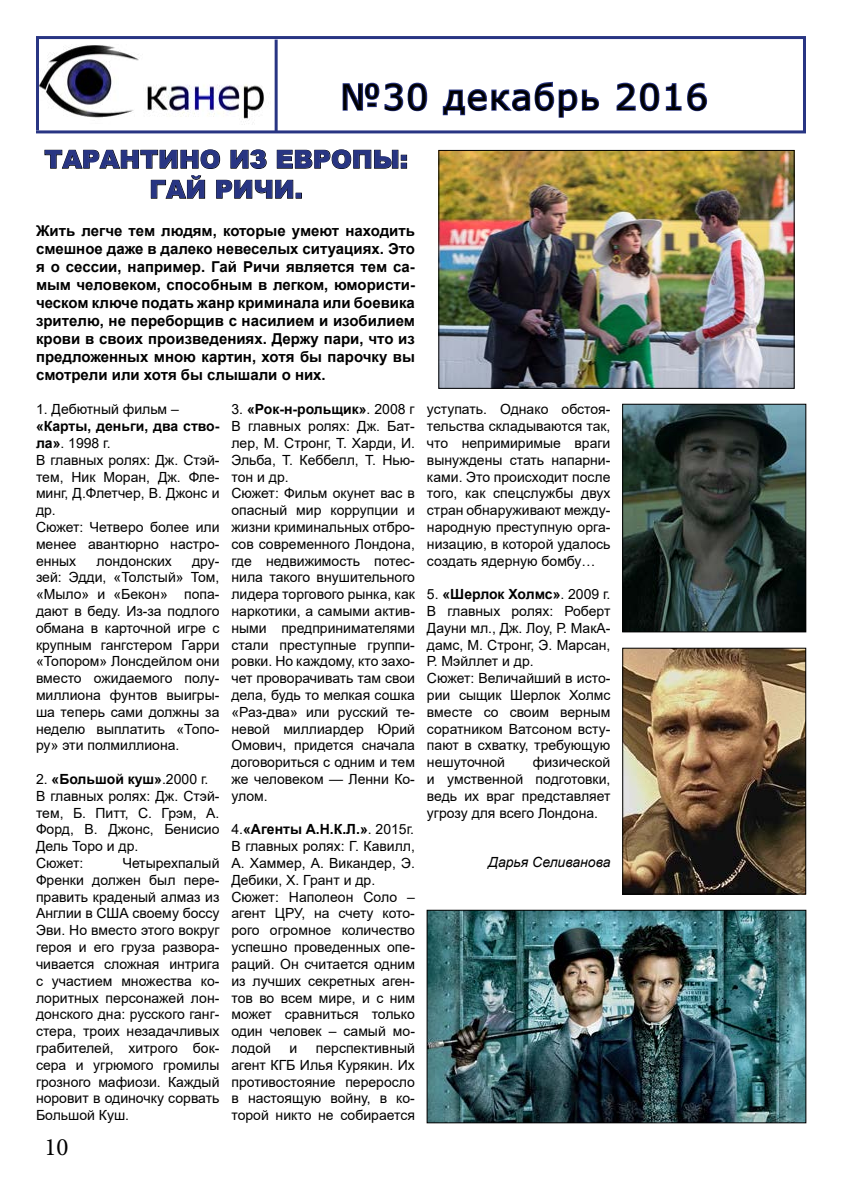
<style>
.page{position:relative;width:842px;height:1191px;background:#fff}
.page>*{position:absolute;margin:0;border:0;box-sizing:border-box;transform-origin:0 0}
.t1{font:35px "MS Reference Sans Serif";letter-spacing:.04em;color:#000}
.t2{font:900 25px/30px "Arial";color:#283583;text-align:center}
.t3{font:25px "Minion Pro";color:#000}
.t4{font:700 15px/18px "Arial";color:#000;text-align:justify}
.t5{font:14px/16.8px "Arial";color:#000}
.t6{font:italic 14px "Arial";color:#000}
.s1{font-weight:700}
</style>
<div class="page">
<img style="left:39px;top:39px;width:236px;height:91px">
<hr style="left:36px;top:130px;width:770px;height:3px;background:#283583">
<hr style="left:36px;top:36px;width:770px;height:3px;background:#283583">
<hr style="left:803px;top:37px;width:3px;height:95px;background:#283583">
<hr style="left:36px;top:37px;width:3px;height:93px;background:#283583">
<svg style="left:342px;top:82px;width:86px;height:30px"></svg>
<svg style="left:442px;top:81px;width:158px;height:37px"></svg>
<svg style="left:616px;top:82px;width:92px;height:30px"></svg>
<hr style="left:275px;top:40px;width:3px;height:92px;background:#283583">
<svg style="left:44px;top:149px;width:177px;height:20px"></svg>
<svg style="left:230px;top:149px;width:37px;height:20px"></svg>
<svg style="left:276px;top:149px;width:132px;height:20px"></svg>
<svg style="left:150px;top:175px;width:56px;height:24px"></svg>
<svg style="left:216px;top:179px;width:86px;height:20px"></svg>
<img style="left:441px;top:152px;width:351px;height:234px">
<div style="left:439px;top:150px;width:355px;height:238px;border:1px solid #000"></div>
<img style="left:624px;top:406px;width:180px;height:224px">
<div style="left:622px;top:404px;width:184px;height:228px;border:1px solid #000"></div>
<img style="left:624px;top:650px;width:180px;height:242px">
<div style="left:622px;top:648px;width:184px;height:246px;border:1px solid #000"></div>
<img style="left:429px;top:912px;width:375px;height:209px">
<div style="left:427px;top:910px;width:379px;height:213px;border:1px solid #000"></div>
<h1 class="t1" style="left:340px;top:74px;width:369px">№30 декабрь 2016</h1>
<h2 class="t2" style="left:44px;top:143px;width:365px">ТАРАНТИНО ИЗ ЕВРОПЫ:<br>ГАЙ РИЧИ.</h2>
<p class="t4" style="left:36px;top:222px;width:380px">Жить легче тем людям, которые умеют находить смешное даже в далеко невеселых ситуациях. Это я о сессии, например. Гай Ричи является тем са&shy;мым человеком, способным в легком, юмористи&shy;ческом ключе подать жанр криминала или боевика зрителю, не переборщив с насилием и изобилием крови в своих произведениях. Держу пари, что из предложенных мною картин, хотя бы парочку вы смотрели или хотя бы слышали о них.</p>
<p class="t5" style="left:36px;top:401px;width:144px">1. Дебютный фильм –</p>
<p class="t5" style="left:36px;top:418px;width:185px"><span class="s1">«Карты, деньги, два ство&shy;ла»</span>. 1998 г.<br>В главных ролях: Дж. Стэй&shy;тем, Ник Моран, Дж. Фле&shy;минг, Д.Флетчер, В. Джонс и др.<br>Сюжет: Четверо более или менее авантюрно настро&shy;енных</p>
<p class="t5" style="left:36px;top:552px;width:185px;text-align:justify;text-indent:156px">дру&shy;зей: Эдди, «Толстый» Том, «Мыло» и «Бекон» попа&shy;дают в беду. Из-за подлого обмана в карточной игре с крупным гангстером Гарри «Топором» Лонсдейлом они вместо ожидаемого полу&shy;миллиона фунтов выигры&shy;ша теперь сами должны за неделю выплатить «Топо&shy;ру» эти полмиллиона.</p>
<p class="t5" style="left:36px;top:770px;width:185px">2. <span class="s1">«Большой куш»</span>.2000 г.<br>В главных ролях: Дж. Стэй&shy;тем, Б. Питт, С. Грэм, А.<br>Форд, В. Джонс, Бенисио<br>Дель Торо и др.<br>Сюжет:</p>
<p class="t5" style="left:96px;top:552px;width:77px">лондонских</p>
<p class="t5" style="left:36px;top:854px;width:185px;text-align:justify;text-indent:87px">Четырехпалый Френки должен был пере&shy;править краденый алмаз из Англии в США своему боссу Эви. Но вместо этого вокруг героя и его груза развора&shy;чивается сложная интрига с участием множества ко&shy;лоритных персонажей лон&shy;донского дна: русского ганг&shy;стера, троих незадачливых грабителей, хитрого бок&shy;сера и угрюмого громилы грозного мафиози. Каждый норовит в одиночку сорвать Большой Куш.</p>
<h2 class="t3" style="left:45px;top:1130px;width:25px">10</h2>
<p class="t5" style="left:231px;top:401px;width:185px">3. <span class="s1">«Рок-н-рольщик»</span>. 2008 г<br>В главных ролях: Дж. Бат&shy;лер, М. Стронг, Т. Харди, И.<br>Эльба, Т. Кеббелл, Т. Нью&shy;тон и др.<br>Сюжет: Фильм окунет вас в опасный мир коррупции и жизни криминальных отбро&shy;сов современного Лондона, где недвижимость потес&shy;нила такого внушительного лидера торгового рынка, как наркотики, а самыми актив&shy;ными предпринимателями стали преступные группи&shy;ровки. Но каждому, кто захо&shy;чет проворачивать там свои дела, будь то мелкая сошка «Раз-два» или русский те&shy;невой миллиардер Юрий<br>Омович, придется сначала договориться с одним и тем же человеком — Ленни Ко&shy;улом.</p>
<p class="t5" style="left:231px;top:821px;width:185px">4.<span class="s1">«Агенты А.Н.К.Л.»</span>. 2015г.<br>В главных ролях: Г. Кавилл,<br>А. Хаммер, А. Викандер, Э.<br>Дебики, Х. Грант и др.<br>Сюжет: Наполеон Соло – агент ЦРУ, на счету кото&shy;рого огромное количество успешно проведенных опе&shy;раций. Он считается одним из лучших секретных аген&shy;тов во всем мире, и с ним может сравниться только один человек – самый мо&shy;лодой</p>
<p class="t5" style="left:231px;top:1039px;width:185px;text-align:justify;text-indent:84px">перспективный агент КГБ Илья Курякин. Их противостояние переросло в настоящую войну, в ко&shy;торой никто не собирается</p>
<p class="t5" style="left:290px;top:1039px;width:9px">и</p>
<p class="t5" style="left:427px;top:401px;width:185px;text-align:justify">уступать. Однако обстоя&shy;тельства складываются так, что непримиримые враги вынуждены стать напарни&shy;ками. Это происходит после того, как спецслужбы двух стран обнаруживают между&shy;народную преступную орга&shy;низацию, в которой удалось создать ядерную бомбу…</p>
<p class="t5" style="left:427px;top:586px;width:185px">5. <span class="s1">«Шерлок Холмс»</span>. 2009 г.<br>В главных ролях: Роберт<br>Дауни мл., Дж. Лоу, Р. МакА&shy;дамс, М. Стронг, Э. Марсан,<br>Р. Мэйллет и др.<br>Сюжет: Величайший в исто&shy;рии сыщик Шерлок Холмс вместе со своим верным соратником Ватсоном всту&shy;пают в схватку, требующую нешуточной</p>
<p class="t5" style="left:427px;top:754px;width:185px;text-align:justify;text-indent:106px">физической и умственной подготовки, ведь их враг представляет угрозу для всего Лондона.</p>
<p class="t6" style="left:488px;top:853px;width:124px">Дарья Селиванова</p>
</div>
